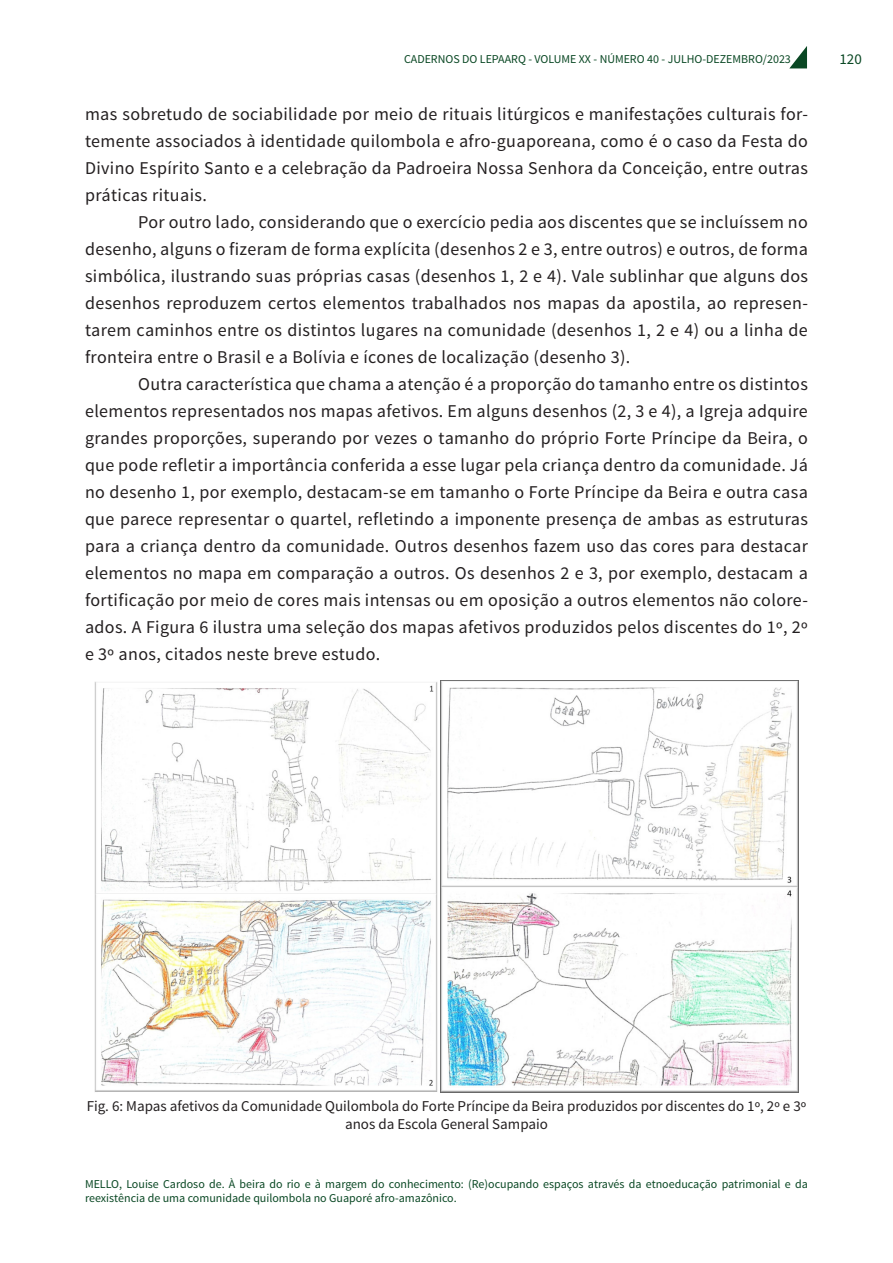
<style>
.page{position:relative;width:893px;height:1263px;background:#fff}
.page>*{position:absolute;margin:0;border:0;box-sizing:border-box;transform-origin:0 0}
.t1{font:18px/27px "Source Sans Pro";letter-spacing:.02em;color:#231f20;text-align:justify}
.t2{font:15px/18px "Source Sans Pro";color:#231f20;text-align:center}
.t3{font:15px "Source Sans Pro";color:#0a4824}
.t4{font:12px/14.4px "Source Sans Pro";color:#0a4824}
</style>
<div class="page">
<svg style="left:789px;top:46px;width:18px;height:22px"></svg>
<img style="left:95px;top:682px;width:342px;height:410px">
<img style="left:441px;top:681px;width:357px;height:412px">
<p class="t4" style="left:404px;top:52px;width:388px">CADERNOS DO LEPAARQ - VOLUME XX - NÚMERO 40 - JULHO-DEZEMBRO/2023</p>
<p class="t3" style="left:839px;top:50px;width:24px">120</p>
<p class="t1" style="left:85px;top:101px;width:724px">mas sobretudo de sociabilidade por meio de rituais litúrgicos e manifestações culturais for&shy;temente associados à identidade quilombola e afro-guaporeana, como é o caso da Festa do Divino Espírito Santo e a celebração da Padroeira Nossa Senhora da Conceição, entre outras práticas rituais.</p>
<p class="t1" style="left:85px;top:209px;width:724px;text-indent:53px">Por outro lado, considerando que o exercício pedia aos discentes que se incluíssem no desenho, alguns o fizeram de forma explícita (desenhos 2 e 3, entre outros) e outros, de forma simbólica, ilustrando suas próprias casas (desenhos 1, 2 e 4). Vale sublinhar que alguns dos desenhos reproduzem certos elementos trabalhados nos mapas da apostila, ao represen&shy;tarem caminhos entre os distintos lugares na comunidade (desenhos 1, 2 e 4) ou a linha de fronteira entre o Brasil e a Bolívia e ícones de localização (desenho 3).</p>
<p class="t1" style="left:85px;top:371px;width:724px;text-indent:53px">Outra característica que chama a atenção é a proporção do tamanho entre os distintos elementos representados nos mapas afetivos. Em alguns desenhos (2, 3 e 4), a Igreja adquire grandes proporções, superando por vezes o tamanho do próprio Forte Príncipe da Beira, o que pode refletir a importância conferida a esse lugar pela criança dentro da comunidade. Já no desenho 1, por exemplo, destacam-se em tamanho o Forte Príncipe da Beira e outra casa que parece representar o quartel, refletindo a imponente presença de ambas as estruturas para a criança dentro da comunidade. Outros desenhos fazem uso das cores para destacar elementos no mapa em comparação a outros. Os desenhos 2 e 3, por exemplo, destacam a fortificação por meio de cores mais intensas ou em oposição a outros elementos não colore&shy;ados. A Figura 6 ilustra uma seleção dos mapas afetivos produzidos pelos discentes do 1º, 2º e 3º anos, citados neste breve estudo.</p>
<p class="t2" style="left:87px;top:1097px;width:721px">Fig. 6: Mapas afetivos da Comunidade Quilombola do Forte Príncipe da Beira produzidos por discentes do 1º, 2º e 3º anos da Escola General Sampaio</p>
<p class="t4" style="left:85px;top:1177px;width:724px">MELLO, Louise Cardoso de. À beira do rio e à margem do conhecimento: (Re)ocupando espaços através da etnoeducação patrimonial e da reexistência de uma comunidade quilombola no Guaporé afro-amazônico.</p>
</div>
